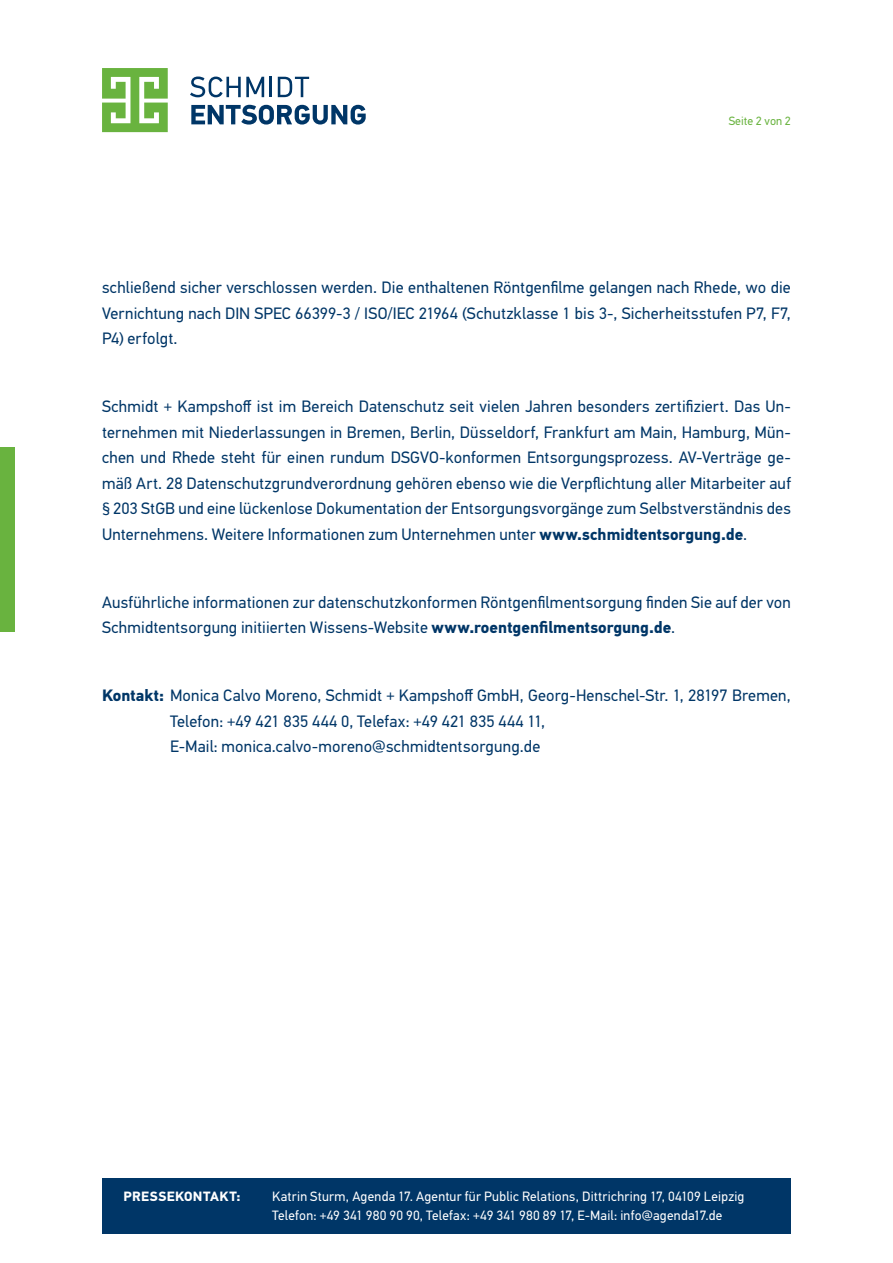
<style>
.page{position:relative;width:893px;height:1263px;background:#fff}
.page>*{position:absolute;margin:0;border:0;box-sizing:border-box;transform-origin:0 0}
.PM_Copy{font:16.5px/25.5px "PF Din Text Pro";letter-spacing:.01em;color:#003667;text-align:justify}
.t1{font:13.5px/19.6px "PF Din Text Pro";letter-spacing:.02em;color:#fff}
.t2{font:700 13.5px "PF Din Text Pro";letter-spacing:.035em;color:#fff}
.PM_Seitenzahl{font:12px "PF Din Text Pro";color:#69b33f}
.s1{font-weight:700}
</style>
<div class="page">
<div style="left:0;top:446px;width:15px;height:185px;background:#69b33f"></div>
<div style="left:102px;top:1178px;width:689px;height:55px;background:#003667"></div>
<svg style="left:191px;top:105px;width:175px;height:20px"></svg>
<svg style="left:190px;top:77px;width:74px;height:20px"></svg>
<hr style="left:269px;top:77px;width:3px;height:20px;background:#003667">
<svg style="left:278px;top:77px;width:31px;height:20px"></svg>
<svg style="left:102px;top:68px;width:66px;height:64px"></svg>
<p class="PM_Seitenzahl" style="left:729px;top:113px;width:64px">Seite 2 von 2</p>
<p class="PM_Copy" style="left:102px;top:275px;width:690px">schließend sicher verschlossen werden. Die enthaltenen Röntgenfilme gelangen nach Rhede, wo die Vernichtung nach DIN SPEC 66399-3 / ISO/IEC 21964 (Schutzklasse 1 bis 3-, Sicherheitsstufen P7, F7, P4) erfolgt.</p>
<p class="PM_Copy" style="left:102px;top:394px;width:690px">Schmidt + Kampshoff ist im Bereich Datenschutz seit vielen Jahren besonders zertifiziert. Das Un&shy;ternehmen mit Niederlassungen in Bremen, Berlin, Düsseldorf, Frankfurt am Main, Hamburg, Mün&shy;chen und Rhede steht für einen rundum DSGVO-konformen Entsorgungsprozess. AV-Verträge ge&shy;mäß Art. 28 Datenschutzgrundverordnung gehören ebenso wie die Verpflichtung aller Mitarbeiter auf § 203 StGB und eine lückenlose Dokumentation der Entsorgungsvorgänge zum Selbstverständnis des Unternehmens. Weitere Informationen zum Unternehmen unter <span class="s1">www.schmidtentsorgung.de</span>.</p>
<p class="PM_Copy" style="left:102px;top:589px;width:690px">Ausführliche informationen zur datenschutzkonformen Röntgenfilmentsorgung finden Sie auf der von<br>Schmidtentsorgung initiierten Wissens-Website <span class="s1">www.roentgenfilmentsorgung.de</span>.</p>
<p class="PM_Copy" style="left:170px;top:683px;width:622px;text-align:left;text-indent:-68px"><span class="s1">Kontakt:</span> Monica Calvo Moreno, Schmidt + Kampshoff GmbH, Georg-Henschel-Str. 1, 28197 Bremen,<br>Telefon: +49 421 835 444 0, Telefax: +49 421 835 444 11,<br>E-Mail: monica.calvo-moreno@schmidtentsorgung.de</p>
<p class="t2" style="left:123px;top:1188px;width:118px">PRESSEKONTAKT:</p>
<p class="t1" style="left:272px;top:1186px;width:474px">Katrin Sturm, Agenda 17. Agentur für Public Relations, Dittrichring 17, 04109 Leipzig<br>Telefon: +49 341 980 90 90, Telefax: +49 341 980 89 17, E-Mail: info@agenda17.de</p>
</div>
